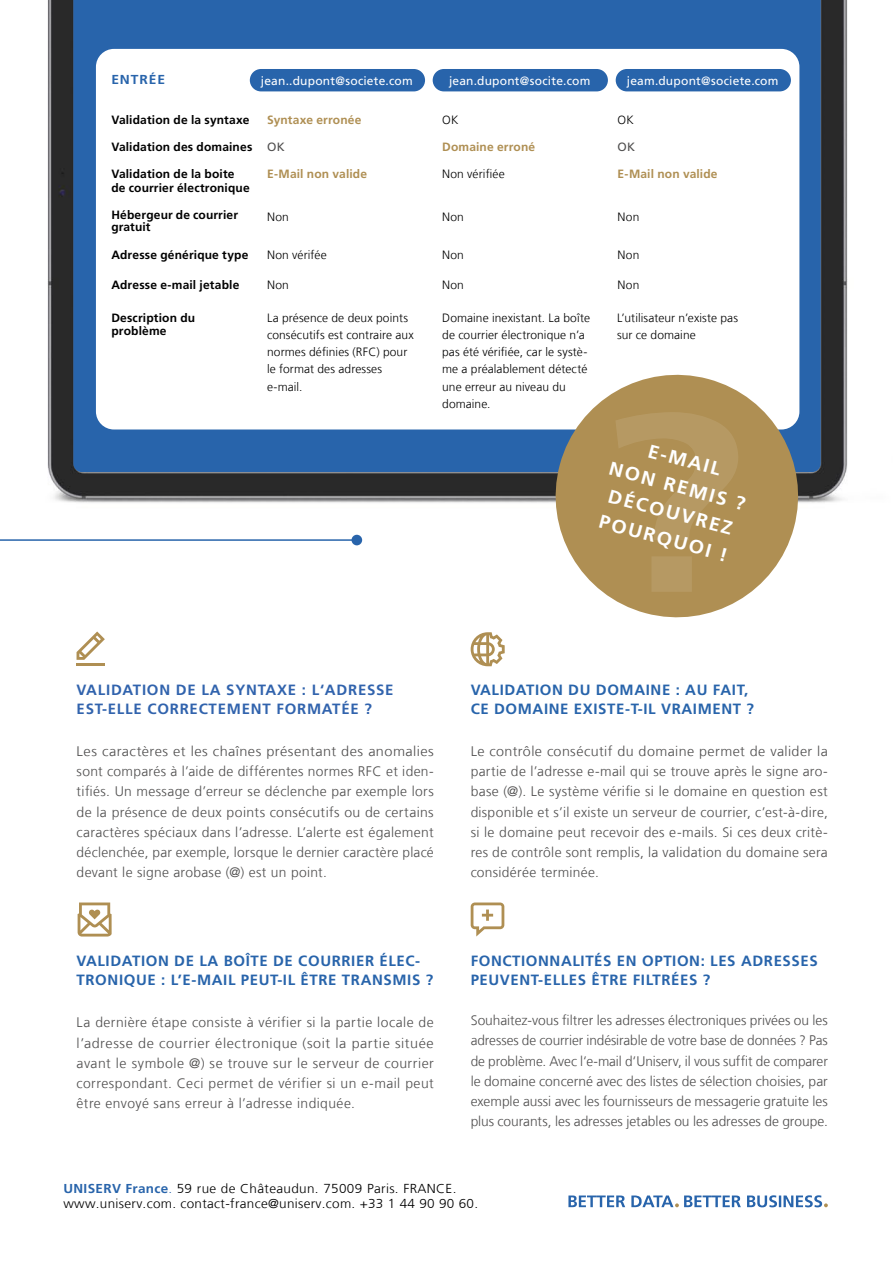
<style>
.page{position:relative;width:893px;height:1263px;background:#fff}
.page>*{position:absolute;margin:0;border:0;box-sizing:border-box;transform-origin:0 0}
.t1{font:700 18.9px/27px "Frutiger LT Com";color:#fff;scale:1.04 1}
.t2{font:700 14.85px/19.5px "Frutiger LT Com";letter-spacing:.04em;color:#2864ab}
.t3{font:700 14.85px "Frutiger LT Com";letter-spacing:.05em;color:#3163ad}
.Copy_grau{font:300 13.8px/20.2px "Frutiger LT Com";letter-spacing:.02em;color:#504f4f;text-align:justify}
.Copy_grau-2{font:300 13.8px/20.2px "Frutiger LT Com";letter-spacing:.02em;color:#504f4f;text-align:justify;scale:1.05 1}
.Copy_grau-3{font:700 13.05px "Frutiger LT Com";letter-spacing:.065em;color:#2864ab;scale:1.06 1}
.t4{font:300 12.9px/15px "Frutiger LT Com";letter-spacing:.025em;color:#000;scale:1.04 1}
.Copy_grau-4{font:300 12px/17.2px "Frutiger LT Com";letter-spacing:.01em;color:#000}
.Copy_grau-5{font:700 12px/12px "Frutiger LT Com";letter-spacing:.015em;color:#000}
.Zitat_-_Zwischentite{font:12px "Frutiger LT Com";letter-spacing:.015em;color:#fff}
.Copy_grau-6{font:700 12px "Frutiger LT Com";letter-spacing:.01em;color:#af8f53}
.Copy_grau-7{font:12px "Frutiger LT Com";color:#504f4f}
.s1{font-weight:700;color:#2864ab}
.s2{color:#2864ab}
</style>
<div class="page">
<img style="left:47px;top:0;width:801px;height:546px">
<div style="left:73px;top:0;width:748px;height:472px;background:#2864ab"></div>
<svg style="left:568px;top:1195px;width:260px;height:12px"></svg>
<div style="left:96px;top:49px;width:703px;height:380px;background:#fff;border-radius:18px"></div>
<div style="left:250px;top:69px;width:175px;height:22px;background:#2864ab;border-radius:11px"></div>
<svg style="left:542px;top:362px;width:269px;height:256px;fill:#af8f53"></svg>
<hr style="left:0;top:539px;width:357px;height:2px;background:#2864ab">
<div style="left:351px;top:535px;width:11px;height:10px;background:#2864ab;border-radius:50%"></div>
<svg style="left:471px;top:902px;width:33px;height:34px"></svg>
<svg style="left:78px;top:902px;width:34px;height:34px"></svg>
<svg style="left:471px;top:632px;width:34px;height:34px"></svg>
<svg style="left:77px;top:631px;width:28px;height:29px"></svg>
<hr style="left:77px;top:663px;width:28px;height:2px;background:#af8f53">
<svg style="left:615px;top:412px;width:123px;height:180px;background:#b19259"></svg>
<div style="left:433px;top:69px;width:175px;height:22px;background:#2864ab;border-radius:11px"></div>
<div style="left:616px;top:69px;width:175px;height:22px;background:#2864ab;border-radius:11px"></div>
<p class="Copy_grau-3" style="left:111px;top:72px;width:52px">ENTRÉE</p>
<p class="Zitat_-_Zwischentite" style="left:261px;top:73px;width:153px">jean..dupont@societe.com</p>
<p class="Zitat_-_Zwischentite" style="left:449px;top:73px;width:143px">jean.dupont@socite.com</p>
<p class="Zitat_-_Zwischentite" style="left:627px;top:73px;width:153px">jeam.dupont@societe.com</p>
<p class="Copy_grau-5" style="left:111px;top:114px;width:140px">Validation de la syntaxe</p>
<p class="Copy_grau-6" style="left:267px;top:113px;width:96px">Syntaxe erronée</p>
<p class="Copy_grau-4" style="left:442px;top:111px;width:18px">OK</p>
<p class="Copy_grau-4" style="left:618px;top:111px;width:18px">OK</p>
<p class="Copy_grau-5" style="left:111px;top:141px;width:142px">Validation des domaines</p>
<p class="Copy_grau-7" style="left:267px;top:140px;width:19px">OK</p>
<p class="Copy_grau-6" style="left:442px;top:140px;width:95px">Domaine erroné</p>
<p class="Copy_grau-7" style="left:618px;top:140px;width:19px">OK</p>
<p class="Copy_grau-5" style="left:111px;top:168px;width:125px">Validation de la boite</p>
<p class="Copy_grau-5" style="left:111px;top:182px;width:140px">de courrier électronique</p>
<p class="Copy_grau-6" style="left:267px;top:167px;width:102px">E-Mail non valide</p>
<p class="Copy_grau-4" style="left:442px;top:165px;width:64px">Non vérifiée</p>
<p class="Copy_grau-6" style="left:618px;top:167px;width:102px">E-Mail non valide</p>
<p class="Copy_grau-5" style="left:111px;top:208px;width:128px">Hébergeur de courrier gratuit</p>
<p class="Copy_grau-4" style="left:267px;top:208px;width:23px">Non</p>
<p class="Copy_grau-4" style="left:442px;top:208px;width:23px">Non</p>
<p class="Copy_grau-4" style="left:618px;top:208px;width:23px">Non</p>
<p class="Copy_grau-5" style="left:111px;top:249px;width:139px">Adresse générique type</p>
<p class="Copy_grau-4" style="left:267px;top:247px;width:61px">Non vérifée</p>
<p class="Copy_grau-4" style="left:442px;top:247px;width:23px">Non</p>
<p class="Copy_grau-4" style="left:618px;top:247px;width:23px">Non</p>
<p class="Copy_grau-5" style="left:111px;top:279px;width:130px">Adresse e-mail jetable</p>
<p class="Copy_grau-4" style="left:267px;top:276px;width:23px">Non</p>
<p class="Copy_grau-4" style="left:442px;top:276px;width:23px">Non</p>
<p class="Copy_grau-4" style="left:618px;top:276px;width:23px">Non</p>
<p class="Copy_grau-4" style="left:267px;top:309px;width:148px">La présence de deux points consécutifs est contraire aux normes définies (RFC) pour</p>
<p class="Copy_grau-4" style="left:267px;top:361px;width:116px">le format des adresses</p>
<p class="Copy_grau-4" style="left:267px;top:378px;width:37px">e-mail.</p>
<p class="Copy_grau-5" style="left:111px;top:312px;width:85px">Description du</p>
<p class="Copy_grau-5" style="left:111px;top:325px;width:57px">problème</p>
<p class="Copy_grau-4" style="left:617px;top:309px;width:122px">L’utilisateur n’existe pas</p>
<p class="Copy_grau-4" style="left:617px;top:326px;width:80px">sur ce domaine</p>
<p class="Copy_grau-4" style="left:442px;top:309px;width:150px">Domaine inexistant. La boîte</p>
<p class="Copy_grau-4" style="left:442px;top:326px;width:144px">de courrier électronique n’a</p>
<p class="Copy_grau-4" style="left:442px;top:343px;width:147px">pas été vérifiée, car le systè&shy;me a préalablement détecté une erreur au niveau du domaine.</p>
<p class="t1" style="left:652px;top:437px;width:73px;rotate:15deg">E-MAIL</p>
<p class="t1" style="left:613px;top:455px;width:136px;rotate:15deg">NON REMIS ?</p>
<p class="t1" style="left:610px;top:482px;width:128px;rotate:15deg">DÉCOUVREZ<br>POURQUOI !</p>
<p class="t3" style="left:77px;top:681px;width:318px">VALIDATION DE LA SYNTAXE : L‘ADRESSE</p>
<p class="t3" style="left:77px;top:700px;width:297px">EST-ELLE CORRECTEMENT FORMATÉE ?</p>
<p class="Copy_grau-2" style="left:77px;top:741px;width:342px">Les caractères et les chaînes présentant des anomalies sont comparés à l’aide de différentes normes RFC et iden&shy;tifiés. Un message d’erreur se déclenche par exemple lors de la présence de deux points consécutifs ou de certains caractères spéciaux dans l’adresse. L’alerte est également déclenchée, par exemple, lorsque le dernier caractère placé devant le signe arobase (@) est un point.</p>
<p class="t2" style="left:77px;top:951px;width:358px">VALIDATION DE LA BOÎTE DE COURRIER ÉLEC-<br>TRONIQUE : L’E-MAIL PEUT-IL ÊTRE TRANSMIS ?</p>
<p class="Copy_grau" style="left:77px;top:1012px;width:359px">La dernière étape consiste à vérifier si la partie locale de l’adresse de courrier électronique (soit la partie située avant le symbole @) se trouve sur le serveur de courrier correspondant. Ceci permet de vérifier si un e-mail peut être envoyé sans erreur à l’adresse indiquée.</p>
<p class="t2" style="left:471px;top:680px;width:279px">VALIDATION DU DOMAINE : AU FAIT,</p>
<p class="t2" style="left:471px;top:699px;width:285px">CE DOMAINE EXISTE-T-IL VRAIMENT ?</p>
<p class="Copy_grau" style="left:471px;top:741px;width:359px">Le contrôle consécutif du domaine permet de valider la partie de l’adresse e-mail qui se trouve après le signe aro&shy;base (@). Le système vérifie si le domaine en question est disponible et s’il existe un serveur de courrier, c’est-à-dire, si le domaine peut recevoir des e-mails. Si ces deux critè&shy;res de contrôle sont remplis, la validation du domaine sera considérée terminée.</p>
<p class="t2" style="left:471px;top:951px;width:349px">FONCTIONNALITÉS EN OPTION: LES ADRESSES<br>PEUVENT-ELLES ÊTRE FILTRÉES ?</p>
<p class="Copy_grau" style="left:471px;top:1010px;width:359px">Souhaitez-vous filtrer les adresses électroniques privées ou les adresses de courrier indésirable de votre base de données ? Pas de problème. Avec l‘e-mail d‘Uniserv, il vous suffit de comparer le domaine concerné avec des listes de sélection choisies, par exemple aussi avec les fournisseurs de messagerie gratuite les plus courants, les adresses jetables ou les adresses de groupe.</p>
<p class="t4" style="left:63px;top:1181px;width:400px"><span class="s1">UNISERV France</span><span class="s2">.</span> 59 rue de Châteaudun. 75009 Paris. FRANCE. www.uniserv.com. contact-france@uniserv.com. +33 1 44 90 90 60.</p>
</div>
